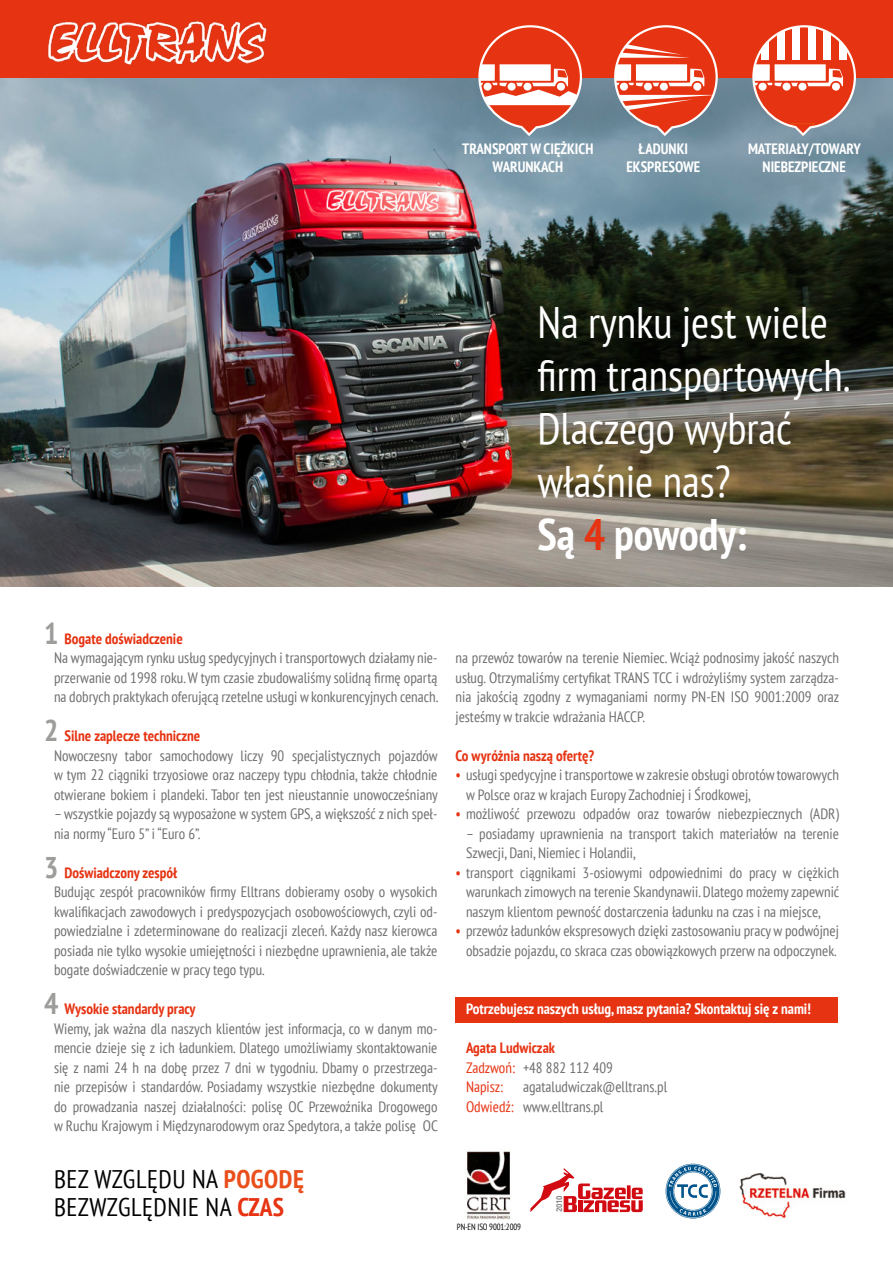
<style>
.page{position:relative;width:893px;height:1263px;background:#fff}
.page>*{position:absolute;margin:0;border:0;box-sizing:border-box;transform-origin:0 0}
.t1{font:condensed 44.1px/52.9px "PT Sans";color:#fff}
.t2{font:700 condensed 29.85px "PT Sans";color:#9d9d9c}
.t3{font:condensed 25.5px/28.5px "PT Sans";letter-spacing:.02em;color:#000}
.t4{font:condensed 15px/19.5px "PT Sans";color:#706f6f;text-align:justify}
.t5{font:700 condensed 15px/18px "PT Sans";color:#fff;text-align:center}
.t6{font:700 condensed 15px "PT Sans";color:#e63312}
.t7{font:condensed 15px/19.5px "PT Sans";color:#e63312}
.t8{font:condensed 9px "PT Sans";letter-spacing:-.01em;color:#000;scale:.95 1}
.t9{font:700 8.1px "DIN Pro";color:#878787}
.s1{font-weight:700}
.s2{font-weight:700;color:#e63312}
.s3{font-weight:700;color:#e94e1b}
.s4{color:#e63312}
.s5{color:#706f6f}
</style>
<div class="page">
<img style="left:0;top:77px;width:893px;height:510px">
<div style="left:0;top:0;width:893px;height:77px;background:#e63312"></div>
<div style="left:455px;top:997px;width:383px;height:26px;background:#e63312"></div>
<img style="left:47px;top:21px;width:220px;height:44px">
<svg style="left:478px;top:25px;width:378px;height:111px"></svg>
<svg style="left:530px;top:1168px;width:113px;height:44px"></svg>
<img style="left:739px;top:1173px;width:107px;height:46px">
<svg style="left:666px;top:1164px;width:54px;height:54px"></svg>
<img style="left:467px;top:1151px;width:43px;height:69px">
<p class="t5" style="left:462px;top:139px;width:133px">TRANSPORT W CIĘŻKICH<br>WARUNKACH</p>
<p class="t5" style="left:626px;top:139px;width:75px">ŁADUNKI<br>EKSPRESOWE</p>
<p class="t5" style="left:748px;top:139px;width:114px">MATERIAŁY/TOWARY<br>NIEBEZPIECZNE</p>
<h1 class="t1" style="left:537px;top:295px;width:315px">Na rynku jest wiele firm transportowych.<br>Dlaczego wybrać właśnie nas?<br><span class="s1">Są</span> <span class="s2">4</span> <span class="s1">powody:</span></h1>
<h2 class="t2" style="left:44px;top:614px;width:16px">1</h2>
<p class="t6" style="left:64px;top:628px;width:120px">Bogate doświadczenie</p>
<p class="t4" style="left:54px;top:648px;width:386px">Na wymagającym rynku usług spedycyjnych i transportowych działamy nie&shy;przerwanie od 1998 roku. W tym czasie zbudowaliśmy solidną firmę opartą na dobrych praktykach oferującą rzetelne usługi w konkurencyjnych cenach.</p>
<p class="t6" style="left:64px;top:726px;width:137px">Silne zaplecze techniczne</p>
<p class="t4" style="left:54px;top:745px;width:385px">Nowoczesny tabor samochodowy liczy 90 specjalistycznych pojazdów w tym 22 ciągniki trzyosiowe oraz naczepy typu chłodnia, także chłodnie otwierane bokiem i plandeki. Tabor ten jest nieustannie unowocześniany</p>
<p class="t4" style="left:54px;top:804px;width:385px">– wszystkie pojazdy są wyposażone w system GPS, a większość z nich speł&shy;nia normy “Euro 5” i “Euro 6”.</p>
<p class="t6" style="left:64px;top:862px;width:114px">Doświadczony zespół</p>
<p class="t4" style="left:54px;top:882px;width:385px">Budując zespół pracowników firmy Elltrans dobieramy osoby o wysokich kwalifikacjach zawodowych i predyspozycjach osobowościowych, czyli od&shy;powiedzialne i zdeterminowane do realizacji zleceń. Każdy nasz kierowca posiada nie tylko wysokie umiejętności i niezbędne uprawnienia, ale także bogate doświadczenie w pracy tego typu.</p>
<p class="t6" style="left:64px;top:999px;width:133px">Wysokie standardy pracy</p>
<p class="t4" style="left:54px;top:1018px;width:385px">Wiemy, jak ważna dla naszych klientów jest informacja, co w danym mo&shy;mencie dzieje się z ich ładunkiem. Dlatego umożliwiamy skontaktowanie się z nami 24 h na dobę przez 7 dni w tygodniu. Dbamy o przestrzega&shy;nie przepisów i standardów. Posiadamy wszystkie niezbędne dokumenty do prowadzania naszej działalności: polisę OC Przewoźnika Drogowego w Ruchu Krajowym i Międzynarodowym oraz Spedytora, a także polisę OC</p>
<h2 class="t2" style="left:44px;top:711px;width:16px">2</h2>
<h2 class="t2" style="left:44px;top:848px;width:16px">3</h2>
<h2 class="t2" style="left:44px;top:984px;width:16px">4</h2>
<h3 class="t3" style="left:54px;top:1164px;width:251px">BEZ WZGLĘDU NA <span class="s3">POGODĘ<br></span>BEZWZGLĘDNIE NA <span class="s2">CZAS</span></h3>
<p class="t4" style="left:455px;top:648px;width:385px">na przewóz towarów na terenie Niemiec. Wciąż podnosimy jakość naszych usług. Otrzymaliśmy certyfikat TRANS TCC i wdrożyliśmy system zarządza&shy;nia jakością zgodny z wymaganiami normy PN-EN ISO 9001:2009 oraz jesteśmy w trakcie wdrażania HACCP.</p>
<p class="t6" style="left:455px;top:745px;width:140px">Co wyróżnia naszą ofertę?</p>
<p class="t4" style="left:466px;top:765px;width:374px;text-indent:-10px"><span class="s4">•</span> usługi spedycyjne i transportowe w zakresie obsługi obrotów towarowych w Polsce oraz w krajach Europy Zachodniej i Środkowej,</p>
<p class="t4" style="left:455px;top:804px;width:385px"><span class="s4">•</span> możliwość przewozu odpadów oraz towarów niebezpiecznych (ADR)</p>
<p class="t4" style="left:466px;top:823px;width:374px">– posiadamy uprawnienia na transport takich materiałów na terenie<br>Szwecji, Dani, Niemiec i Holandii,</p>
<p class="t4" style="left:466px;top:862px;width:375px;text-indent:-10px"><span class="s4">•</span> transport ciągnikami 3-osiowymi odpowiednimi do pracy w ciężkich warunkach zimowych na terenie Skandynawii. Dlatego możemy zapewnić naszym klientom pewność dostarczenia ładunku na czas i na miejsce,</p>
<p class="t4" style="left:455px;top:921px;width:385px;text-align:center"><span class="s4">•</span> przewóz ładunków ekspresowych dzięki zastosowaniu pracy w podwójnej obsadzie pojazdu, co skraca czas obowiązkowych przerw na odpoczynek.</p>
<p class="t5" style="left:466px;top:999px;width:347px">Potrzebujesz naszych usług, masz pytania? Skontaktuj się z nami!</p>
<p class="t7" style="left:466px;top:1038px;width:149px"><span class="s1">Agata Ludwiczak<br></span>Zadzwoń: <span class="s5">+48 882 112 409<br></span>Napisz:</p>
<p class="t4" style="left:466px;top:1077px;width:203px;text-indent:57px">agataludwiczak@elltrans.pl<br><span class="s4">Odwiedź:</span> www.elltrans.pl</p>
<p class="t8" style="left:457px;top:1221px;width:69px">PN-EN ISO 9001:2009</p>
<p class="t9" style="left:554px;top:1212px;width:18px;rotate:-90deg">2010</p>
</div>
